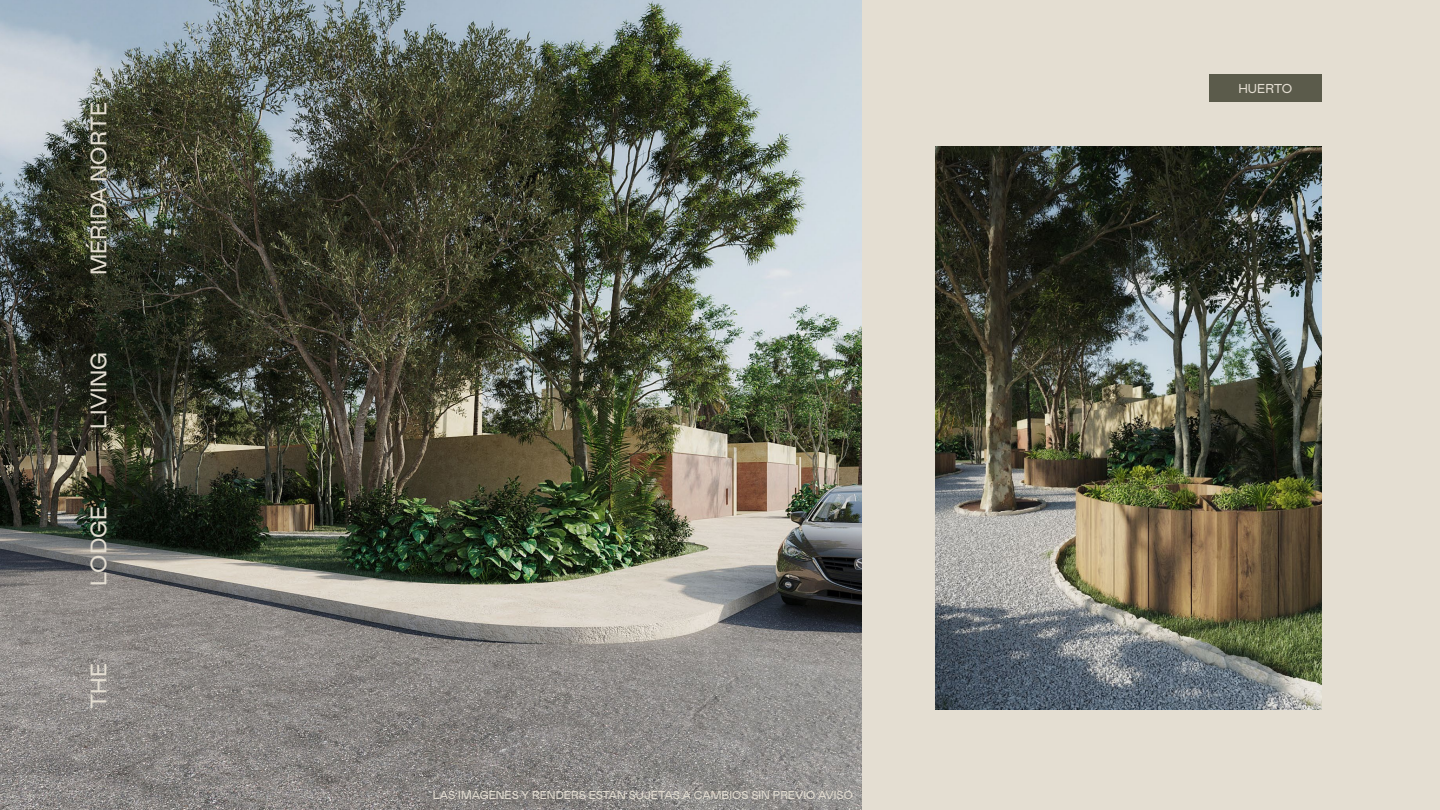
<style>
.page{position:relative;width:1440px;height:810px;background:#fff}
.page>*{position:absolute;margin:0;border:0;box-sizing:border-box;transform-origin:0 0}
.t1{font:22.5px "Mabry Pro";color:#e4ded2}
.t2{font:12.9px "Mabry Pro";color:#e4ded2}
.t3{font:11.4px "Mabry Pro";color:#e4ded2}
</style>
<div class="page">
<div style="left:5px;top:1px;width:1435px;height:809px;background:#e4ded2"></div>
<img style="left:0;top:0;width:862px;height:810px">
<div style="left:1209px;top:75px;width:113px;height:27px;background:#5b5b4b"></div>
<img style="left:936px;top:146px;width:386px;height:563px">
<h1 class="t1" style="left:83px;top:275px;width:175px;rotate:-90deg">MÉRIDA NORTE</h1>
<h1 class="t1" style="left:83px;top:429px;width:78px;rotate:-90deg">LIVING</h1>
<h1 class="t1" style="left:83px;top:586px;width:81px;rotate:-90deg">LODGE</h1>
<h1 class="t1" style="left:83px;top:709px;width:47px;rotate:-90deg">THE</h1>
<p class="t3" style="left:433px;top:787px;width:422px">LAS IMÁGENES Y RENDERS ESTÁN SUJETAS A CAMBIOS SIN PREVIO AVISO</p>
<p class="t2" style="left:1238px;top:79px;width:56px">HUERTO</p>
</div>
